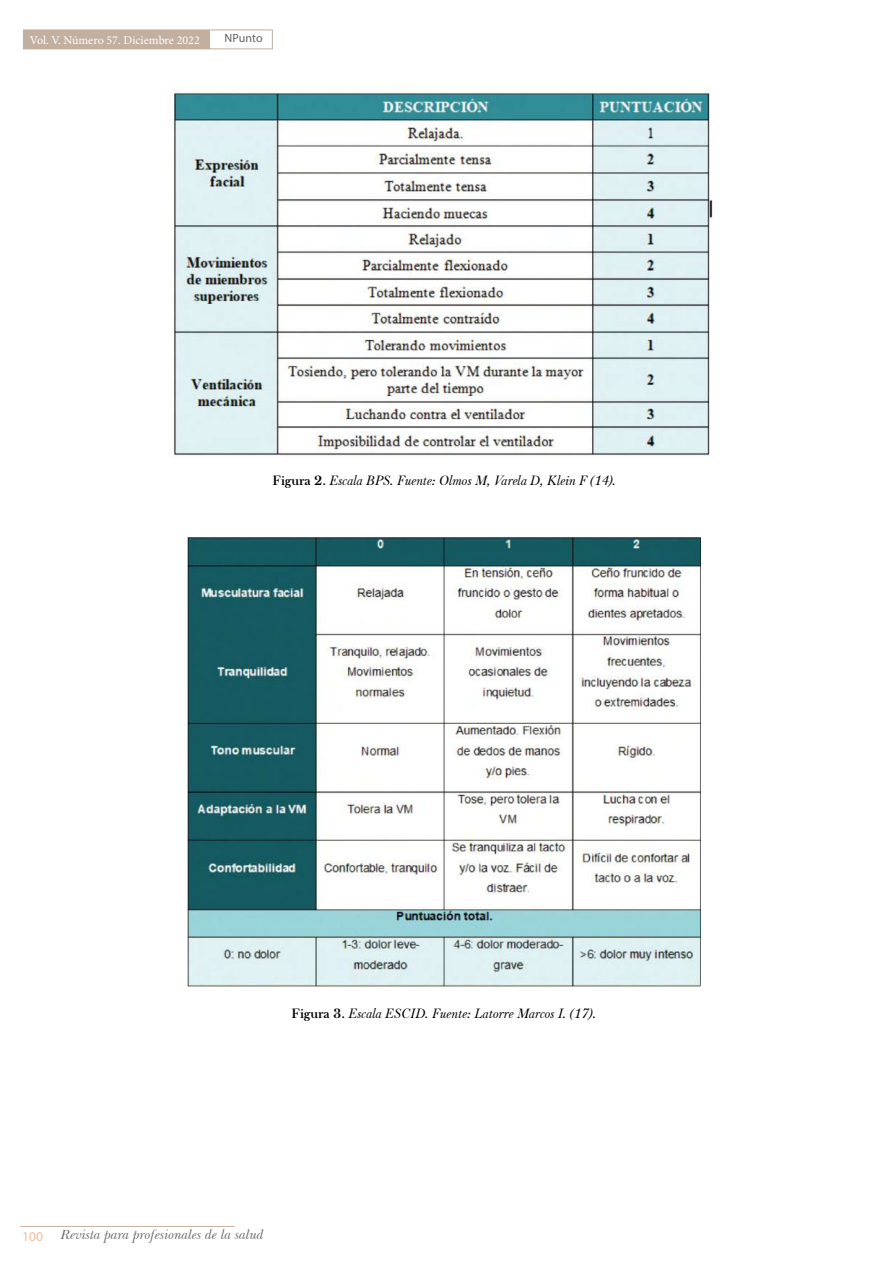
<style>
.page{position:relative;width:893px;height:1263px;background:#fff}
.page>*{position:absolute;margin:0;border:0;box-sizing:border-box;transform-origin:0 0}
.t1{font:italic 13.5px "Baskerville F";color:#000}
.t2{font:italic 13.5px "Baskerville BT";color:#646363}
.t3{font:13.5px "Myriad Pro";color:#f6bc96}
.t4{font:12px "Minion Pro";color:#fff}
.t5{font:12px "Myriad Pro";letter-spacing:-.005em;color:#646363}
.s1{font-weight:700;font-style:normal}
</style>
<div class="page">
<div style="left:23px;top:30px;width:250px;height:19px;border:1px solid #c2afa0"></div>
<div style="left:23px;top:30px;width:187px;height:19px;background:#c2afa0"></div>
<hr style="left:20px;top:1226px;width:215px;height:1px;background:#c2afa0">
<img style="left:173px;top:85px;width:540px;height:371px">
<img style="left:188px;top:538px;width:512px;height:449px">
<p class="t4" style="left:30px;top:32px;width:172px">Vol. V. Número 57. Diciembre 2022</p>
<p class="t5" style="left:224px;top:30px;width:40px">NPunto</p>
<p class="t1" style="left:273px;top:473px;width:345px"><span class="s1">Figura 2.</span> Escala BPS. Fuente: Olmos M, Varela D, Klein F (14).</p>
<p class="t1" style="left:292px;top:1005px;width:306px"><span class="s1">Figura 3.</span> Escala ESCID. Fuente: Latorre Marcos I. (17).</p>
<p class="t3" style="left:22px;top:1228px;width:22px">100</p>
<p class="t2" style="left:61px;top:1227px;width:205px">Revista para profesionales de la salud</p>
</div>
